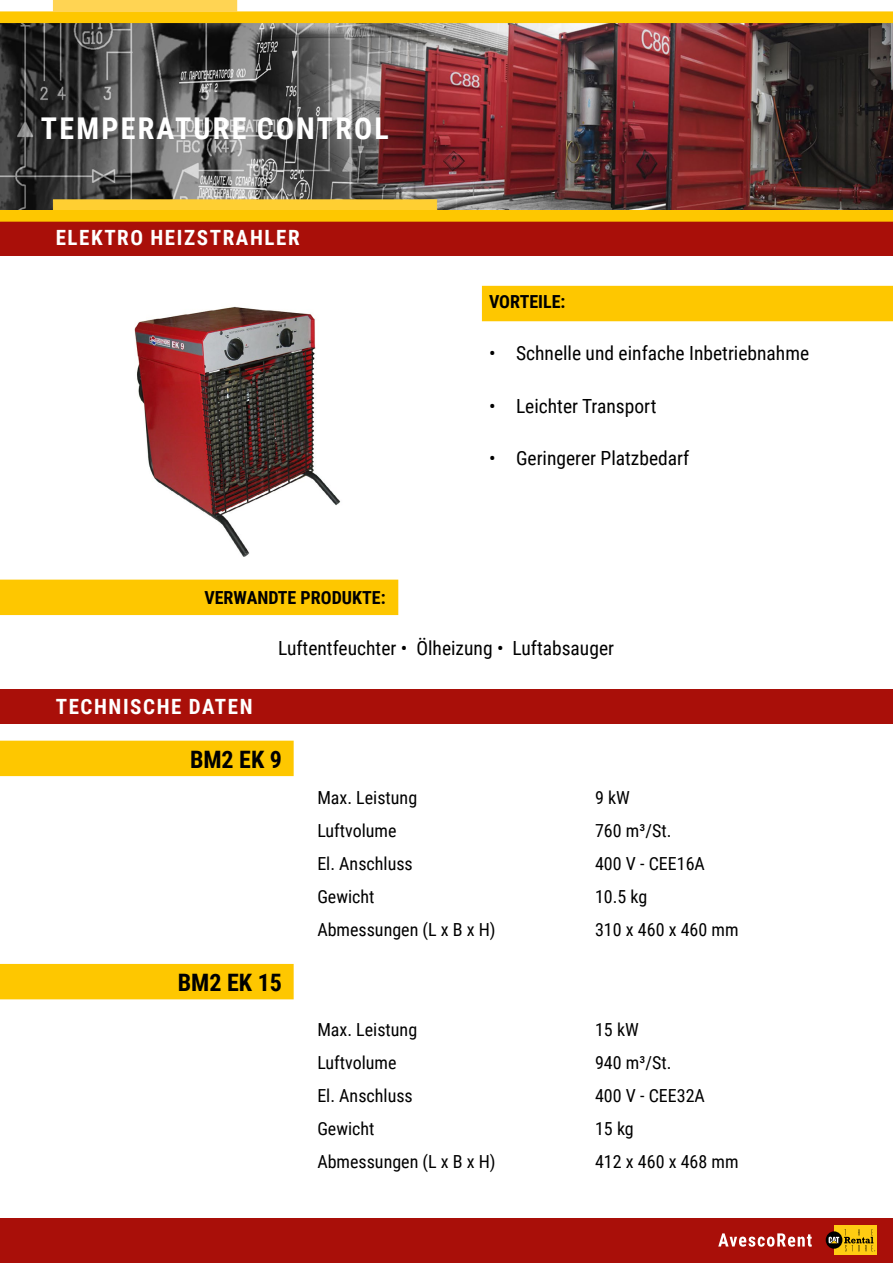
<style>
.page{position:relative;width:893px;height:1263px;background:#fff}
.page>*{position:absolute;margin:0;border:0;box-sizing:border-box;transform-origin:0 0}
.t1{font:700 30px "Roboto Condensed";letter-spacing:.075em;color:#fff}
.t2{font:700 24px "Roboto Condensed";color:#000}
.t3{font:700 21px "Roboto Condensed";letter-spacing:.075em;color:#fff}
.t4{font:19.5px "Roboto Condensed";color:#000}
.t5{font:18px/33px "Roboto Condensed";color:#000}
.t6{font:700 18px "Roboto Condensed";color:#000}
</style>
<div class="page">
<img style="left:0;top:23px;width:893px;height:187px">
<div style="left:482px;top:286px;width:411px;height:35px;background:#fec700"></div>
<svg style="left:0;top:0;width:893px;height:23px"></svg>
<div style="left:0;top:221px;width:893px;height:35px;background:#a90f09"></div>
<div style="left:0;top:690px;width:893px;height:34px;background:#a90f09"></div>
<div style="left:53px;top:200px;width:384px;height:11px;background:#ffcf32"></div>
<div style="left:0;top:210px;width:893px;height:11px;background:#fec700"></div>
<div style="left:0;top:1219px;width:893px;height:44px;background:#a90f09"></div>
<div style="left:834px;top:1225px;width:42px;height:30px;background:#ffcc12"></div>
<svg style="left:826px;top:1231px;width:16px;height:18px"></svg>
<svg style="left:829px;top:1229px;width:46px;height:22px"></svg>
<svg style="left:718px;top:1233px;width:94px;height:14px"></svg>
<div style="left:0;top:580px;width:398px;height:35px;background:#fec700"></div>
<div style="left:0;top:741px;width:294px;height:35px;background:#fec700"></div>
<div style="left:0;top:964px;width:294px;height:35px;background:#fec700"></div>
<img style="left:134px;top:306px;width:207px;height:251px">
<h1 class="t1" style="left:41px;top:107px;width:350px">TEMPERATURE CONTROL</h1>
<p class="t3" style="left:56px;top:223px;width:245px">ELEKTRO HEIZSTRAHLER</p>
<p class="t6" style="left:489px;top:289px;width:78px">VORTEILE:</p>
<p class="t4" style="left:489px;top:340px;width:322px">• Schnelle und einfache Inbetriebnahme</p>
<p class="t4" style="left:489px;top:392px;width:169px">• Leichter Transport</p>
<p class="t4" style="left:489px;top:445px;width:202px">• Geringerer Platzbedarf</p>
<p class="t6" style="left:204px;top:585px;width:183px">VERWANDTE PRODUKTE:</p>
<p class="t4" style="left:278px;top:634px;width:337px">Luftentfeuchter • Ölheizung • Luftabsauger</p>
<p class="t3" style="left:56px;top:692px;width:198px">TECHNISCHE DATEN</p>
<h2 class="t2" style="left:190px;top:742px;width:94px">BM2 EK 9</h2>
<h2 class="t2" style="left:178px;top:965px;width:106px">BM2 EK 15</h2>
<p class="t5" style="left:317px;top:780px;width:180px">Max. Leistung<br>Luftvolume<br>El. Anschluss<br>Gewicht<br>Abmessungen (L x B x H)</p>
<p class="t5" style="left:317px;top:1012px;width:180px">Max. Leistung<br>Luftvolume<br>El. Anschluss<br>Gewicht<br>Abmessungen (L x B x H)</p>
<p class="t5" style="left:595px;top:780px;width:145px">9 kW<br>760 m³/St.<br>400 V - CEE16A<br>10.5 kg<br>310 x 460 x 460 mm</p>
<p class="t5" style="left:595px;top:1012px;width:145px">15 kW<br>940 m³/St.<br>400 V - CEE32A<br>15 kg<br>412 x 460 x 468 mm</p>
</div>
